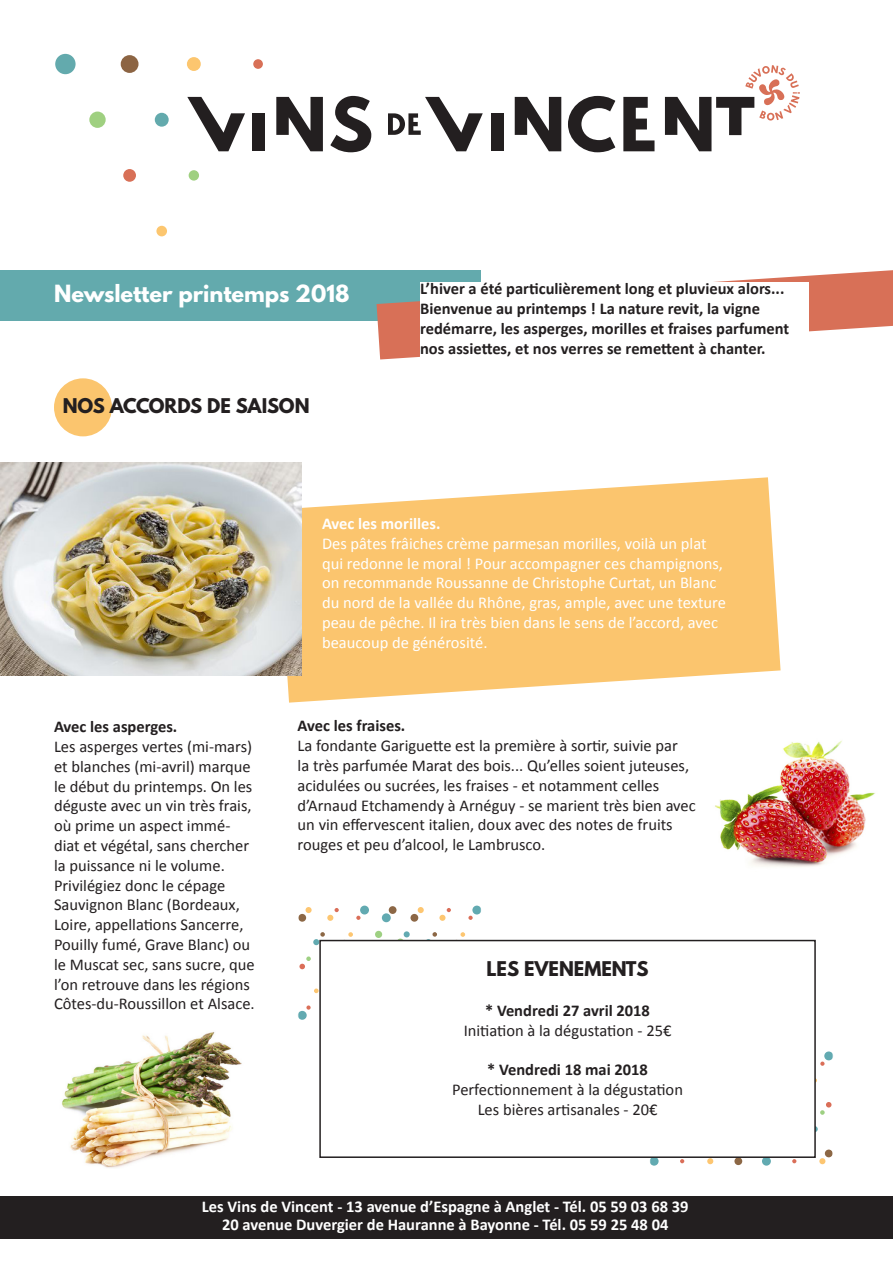
<style>
.page{position:relative;width:893px;height:1263px;background:#fff}
.page>*{position:absolute;margin:0;border:0;box-sizing:border-box;transform-origin:0 0}
.t1{font:700 21px "League Spartan";color:#fff}
.t2{font:700 18px "League Spartan";color:#231f20}
.t3{font:16.5px/19.8px "Calibri";color:#231f20}
.t4{font:16.5px/19.8px "Calibri";color:#fff}
.t5{font:700 16.5px/19.8px "Calibri";color:#231f20}
.t6{font:700 16.5px "Calibri";color:#fff}
</style>
<div class="page">
<div style="left:54px;top:378px;width:58px;height:58px;background:#fbc56e;border-radius:50%"></div>
<div style="left:55px;top:54px;width:21px;height:20px;background:#63aaad;border-radius:50%"></div>
<div style="left:121px;top:55px;width:18px;height:18px;background:#8c6443;border-radius:50%"></div>
<div style="left:187px;top:57px;width:14px;height:14px;background:#fcc66f;border-radius:50%"></div>
<div style="left:253px;top:59px;width:10px;height:10px;background:#d87057;border-radius:50%"></div>
<div style="left:89px;top:112px;width:17px;height:16px;background:#9fd080;border-radius:50%"></div>
<div style="left:155px;top:113px;width:14px;height:14px;background:#63aaad;border-radius:50%"></div>
<div style="left:189px;top:170px;width:10px;height:11px;background:#9fd080;border-radius:50%"></div>
<div style="left:123px;top:169px;width:13px;height:13px;background:#d87057;border-radius:50%"></div>
<div style="left:156px;top:226px;width:11px;height:10px;background:#fcc66f;border-radius:50%"></div>
<svg style="left:187px;top:97px;width:58px;height:54px"></svg>
<div style="left:253px;top:113px;width:12px;height:38px;background:#231f20"></div>
<svg style="left:276px;top:97px;width:47px;height:54px"></svg>
<svg style="left:330px;top:96px;width:41px;height:56px"></svg>
<svg style="left:388px;top:97px;width:95px;height:54px"></svg>
<svg style="left:515px;top:97px;width:46px;height:54px"></svg>
<svg style="left:568px;top:96px;width:47px;height:56px"></svg>
<svg style="left:623px;top:97px;width:31px;height:54px"></svg>
<div style="left:491px;top:113px;width:12px;height:38px;background:#231f20"></div>
<svg style="left:665px;top:65px;width:135px;height:86px"></svg>
<div style="left:0;top:270px;width:480px;height:51px;background:#63aaad"></div>
<svg style="left:377px;top:270px;width:516px;height:89px"></svg>
<div style="left:420px;top:282px;width:388px;height:147px;background:#fff"></div>
<svg style="left:276px;top:477px;width:505px;height:226px;fill:#fbc56e"></svg>
<div style="left:322px;top:517px;width:418px;height:153px;background:#fbc56e"></div>
<div style="left:762px;top:1157px;width:9px;height:9px;background:#62aab1;border-radius:50%"></div>
<div style="left:650px;top:1157px;width:9px;height:9px;background:#62aab1;border-radius:50%"></div>
<div style="left:734px;top:1157px;width:8px;height:8px;background:#8c6745;border-radius:50%"></div>
<svg style="left:707px;top:1158px;width:6px;height:6px"></svg>
<svg style="left:820px;top:1061px;width:4px;height:5px"></svg>
<svg style="left:819px;top:1158px;width:6px;height:6px"></svg>
<div style="left:825px;top:1149px;width:8px;height:8px;background:#8c6745;border-radius:50%"></div>
<svg style="left:792px;top:1159px;width:5px;height:4px"></svg>
<svg style="left:820px;top:1102px;width:11px;height:13px"></svg>
<div style="left:824px;top:1051px;width:9px;height:9px;background:#62aab1;border-radius:50%"></div>
<svg style="left:680px;top:1159px;width:5px;height:4px"></svg>
<div style="left:298px;top:914px;width:8px;height:8px;background:#8c6745;border-radius:50%"></div>
<svg style="left:356px;top:916px;width:5px;height:4px"></svg>
<div style="left:298px;top:1011px;width:9px;height:9px;background:#62aab1;border-radius:50%"></div>
<div style="left:382px;top:913px;width:9px;height:9px;background:#62aab1;border-radius:50%"></div>
<div style="left:410px;top:914px;width:8px;height:8px;background:#8c6745;border-radius:50%"></div>
<svg style="left:468px;top:916px;width:5px;height:4px"></svg>
<svg style="left:454px;top:932px;width:11px;height:8px"></svg>
<div style="left:360px;top:905px;width:9px;height:9px;background:#62aab1;border-radius:50%"></div>
<div style="left:472px;top:905px;width:9px;height:9px;background:#62aab1;border-radius:50%"></div>
<div style="left:389px;top:906px;width:8px;height:8px;background:#8c6745;border-radius:50%"></div>
<svg style="left:418px;top:907px;width:6px;height:6px"></svg>
<svg style="left:439px;top:908px;width:12px;height:13px"></svg>
<div style="left:375px;top:931px;width:7px;height:7px;background:#9ed082;border-radius:50%"></div>
<svg style="left:404px;top:931px;width:6px;height:6px"></svg>
<svg style="left:425px;top:932px;width:12px;height:8px"></svg>
<svg style="left:306px;top:1005px;width:5px;height:5px"></svg>
<svg style="left:314px;top:988px;width:5px;height:5px"></svg>
<svg style="left:342px;top:932px;width:11px;height:8px"></svg>
<svg style="left:306px;top:907px;width:6px;height:6px"></svg>
<svg style="left:327px;top:908px;width:12px;height:13px"></svg>
<svg style="left:313px;top:932px;width:12px;height:13px"></svg>
<svg style="left:300px;top:956px;width:11px;height:13px"></svg>
<div style="left:320px;top:940px;width:495px;height:217px;background:#fff"></div>
<div style="left:319px;top:940px;width:497px;height:218px;border:2px solid #231f20"></div>
<img style="left:0;top:463px;width:302px;height:212px">
<img style="left:61px;top:1032px;width:181px;height:136px">
<img style="left:715px;top:740px;width:160px;height:127px">
<div style="left:0;top:1196px;width:893px;height:42px;background:#231f20"></div>
<p class="t1" style="left:54px;top:277px;width:297px">Newsletter printemps 2018</p>
<p class="t2" style="left:63px;top:392px;width:248px">NOS ACCORDS DE SAISON</p>
<p class="t5" style="left:420px;top:279px;width:366px">L’hiver a été particulièrement long et pluvieux alors...<br>Bienvenue au printemps ! La nature revit, la vigne</p>
<p class="t5" style="left:420px;top:318px;width:371px">redémarre, les asperges, morilles et fraises parfument nos assiettes, et nos verres se remettent à chanter.</p>
<p class="t5" style="left:54px;top:717px;width:125px">Avec les asperges.</p>
<p class="t3" style="left:54px;top:737px;width:202px">Les asperges vertes (mi-mars) et blanches (mi-avril) marque le début du printemps. On les déguste avec un vin très frais, où prime un aspect immé&shy;diat et végétal, sans chercher la puissance ni le volume.<br>Privilégiez donc le cépage<br>Sauvignon Blanc (Bordeaux,<br>Loire, appellations Sancerre,<br>Pouilly fumé, Grave Blanc) ou le Muscat sec, sans sucre, que l’on retrouve dans les régions<br>Côtes-du-Roussillon et Alsace.</p>
<p class="t6" style="left:322px;top:513px;width:120px">Avec les morilles.</p>
<p class="t4" style="left:322px;top:533px;width:405px">Des pâtes frâiches crème parmesan morilles, voilà un plat qui redonne le moral ! Pour accompagner ces champignons, on recommande Roussanne de Christophe Curtat, un Blanc du nord de la vallée du Rhône, gras, ample, avec une texture peau de pêche. Il ira très bien dans le sens de l’accord, avec beaucoup de générosité.</p>
<p class="t5" style="left:298px;top:716px;width:109px">Avec les fraises.</p>
<p class="t3" style="left:298px;top:736px;width:400px">La fondante Gariguette est la première à sortir, suivie par<br>la très parfumée Marat des bois... Qu’elles soient juteuses, acidulées ou sucrées, les fraises - et notamment celles d’Arnaud Etchamendy à Arnéguy - se marient très bien avec un vin effervescent italien, doux avec des notes de fruits rouges et peu d’alcool, le Lambrusco.</p>
<p class="t2" style="left:486px;top:955px;width:164px">LES EVENEMENTS</p>
<p class="t5" style="left:485px;top:1000px;width:166px">* Vendredi 27 avril 2018</p>
<p class="t3" style="left:464px;top:1020px;width:209px">Initiation à la dégustation - 25€</p>
<p class="t5" style="left:487px;top:1060px;width:162px">* Vendredi 18 mai 2018</p>
<p class="t3" style="left:452px;top:1080px;width:232px">Perfectionnement à la dégustation</p>
<p class="t3" style="left:478px;top:1100px;width:181px">Les bières artisanales - 20€</p>
<p class="t6" style="left:202px;top:1196px;width:488px">Les Vins de Vincent - 13 avenue d’Espagne à Anglet - Tél. 05 59 03 68 39</p>
<p class="t6" style="left:222px;top:1214px;width:448px">20 avenue Duvergier de Hauranne à Bayonne - Tél. 05 59 25 48 04</p>
</div>
